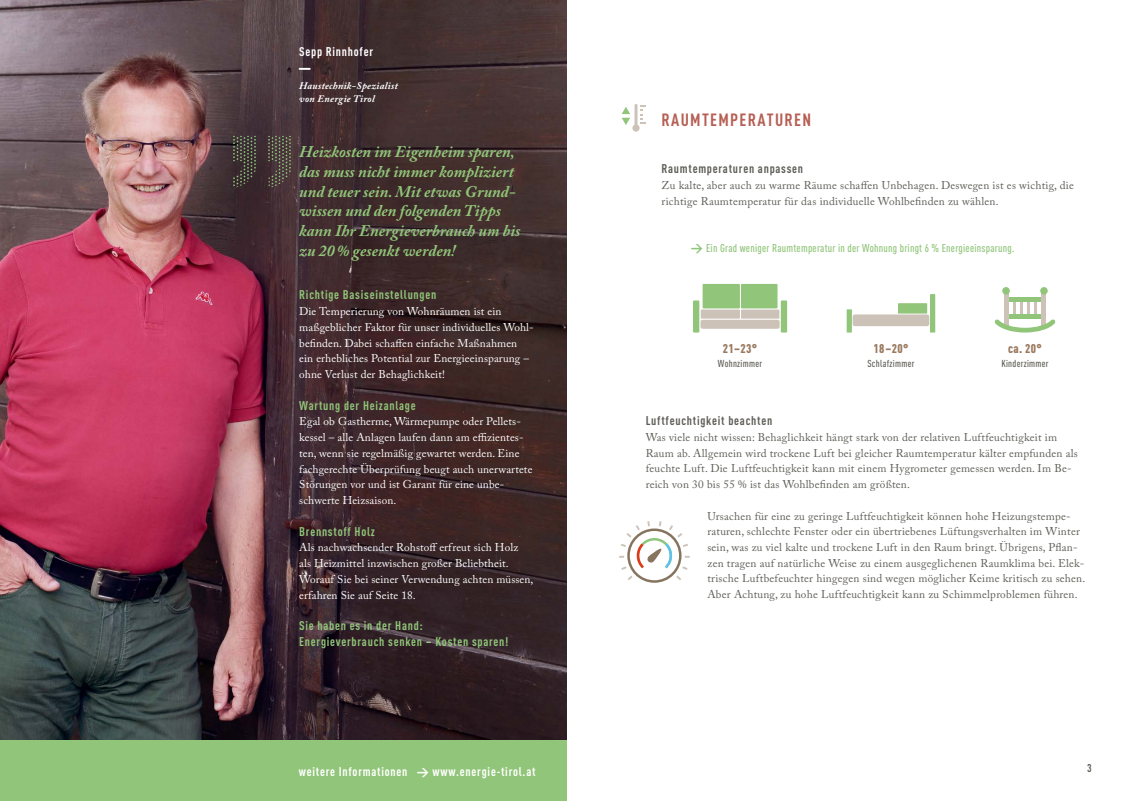
<style>
.page{position:relative;width:1134px;height:801px;background:#fff}
.page>*{position:absolute;margin:0;border:0;box-sizing:border-box;transform-origin:0 0}
.t1{font:700 25px "DIN Cond";color:#fff}
.t2{font:700 17.5px "DIN Cond";letter-spacing:.075em;color:#b65f54}
.t3{font:italic 700 16.25px/19.8px "Adobe Caslon Pro";color:#91c579}
.t4{font:700 12.5px/15.8px "DIN Cond";letter-spacing:.06em;color:#91c579}
.t5{font:700 12.5px "DIN Cond";letter-spacing:.06em;color:#fff}
.t6{font:700 12.5px "DIN Cond";letter-spacing:.06em;color:#5f5e57}
.t7{font:900 12.5px "DIN Cond";letter-spacing:.03em;color:#99795e}
.t8{font:11.25px/15.6px "Adobe Caslon Pro";letter-spacing:.02em;color:#5f5e57}
.t9{font:11.25px/15.8px "Adobe Caslon Pro";letter-spacing:.01em;color:#fff}
.t10{font:500 11.25px "DIN Cond";letter-spacing:.02em;color:#91c579}
.t11{font:700 11.25px "DIN Cond";color:#5f5e57}
.t12{font:italic 700 10px/13.8px "Adobe Caslon Pro";letter-spacing:.03em;color:#fff}
.t13{font:500 10px "DIN Cond";letter-spacing:.03em;color:#5f5e57}
.s1{font-family:"DIN";font-size:11.88px}
.s2{font-family:"DIN";font-weight:700;font-size:11.88px}
</style>
<div class="page">
<img style="left:0;top:0;width:567px;height:740px">
<div style="left:0;top:740px;width:567px;height:61px;background:#91c579"></div>
<svg style="left:233px;top:136px;width:60px;height:52px;background:#483f3b"></svg>
<svg style="left:622px;top:104px;width:24px;height:28px"></svg>
<svg style="left:847px;top:294px;width:88px;height:38px"></svg>
<svg style="left:693px;top:284px;width:94px;height:48px;background:#b9cfa7"></svg>
<div style="left:1041px;top:292px;width:5px;height:36px;background:#ccc2b8"></div>
<div style="left:1003px;top:292px;width:5px;height:36px;background:#ccc2b8"></div>
<div style="left:1009px;top:296px;width:32px;height:5px;background:#91c579"></div>
<div style="left:1009px;top:314px;width:32px;height:5px;background:#91c579"></div>
<svg style="left:1013px;top:302px;width:24px;height:11px"></svg>
<div style="left:1002px;top:287px;width:8px;height:8px;background:#91c579;border-radius:50%"></div>
<div style="left:1040px;top:287px;width:8px;height:8px;background:#91c579;border-radius:50%"></div>
<svg style="left:994px;top:319px;width:61px;height:13px"></svg>
<svg style="left:619px;top:521px;width:71px;height:61px"></svg>
<p class="t5" style="left:299px;top:44px;width:75px">Sepp Rinnhofer</p>
<h1 class="t1" style="left:299px;top:42px;width:13px">_</h1>
<p class="t12" style="left:299px;top:78px;width:100px">Haustechnik-Spezialist von Energie Tirol</p>
<h3 class="t3" style="left:299px;top:142px;width:223px">Heizkosten im Eigenheim sparen, das muss nicht immer kompliziert und teuer sein. Mit etwas Grund&shy;wissen und den folgenden Tipps kann Ihr Energieverbrauch um bis zu 20% gesenkt werden!</h3>
<p class="t4" style="left:299px;top:286px;width:139px">Richtige Basiseinstellungen</p>
<p class="t9" style="left:299px;top:303px;width:236px">Die Temperierung von Wohnräumen ist ein maßgeblicher Faktor für unser individuelles Wohl&shy;befinden. Dabei schaffen einfache Maßnahmen ein erhebliches Potential zur Energieeinsparung – ohne Verlust der Behaglichkeit!</p>
<p class="t4" style="left:299px;top:397px;width:118px">Wartung der Heizanlage</p>
<p class="t9" style="left:299px;top:413px;width:235px">Egal ob Gastherme, Wärmepumpe oder Pellets&shy;kessel – alle Anlagen laufen dann am effizientes&shy;ten, wenn sie regelmäßig gewartet werden. Eine fachgerechte Überprüfung beugt auch unerwartete Störungen vor und ist Garant für eine unbe&shy;schwerte Heizsaison.</p>
<p class="t4" style="left:299px;top:523px;width:77px">Brennstoff Holz</p>
<p class="t9" style="left:299px;top:539px;width:236px">Als nachwachsender Rohstoff erfreut sich Holz<br>als Heizmittel inzwischen großer Beliebtheit.<br>Worauf Sie bei seiner Verwendung achten müssen, erfahren Sie auf Seite 18.</p>
<p class="t4" style="left:299px;top:617px;width:211px">Sie haben es in der Hand:<br>Energieverbrauch senken – Kosten sparen!</p>
<p class="t5" style="left:299px;top:763px;width:238px">weitere Informationen <span class="s1">&gt;</span> www.energie-tirol.at</p>
<h2 class="t2" style="left:662px;top:109px;width:151px">RAUMTEMPERATUREN</h2>
<p class="t6" style="left:661px;top:161px;width:143px">Raumtemperaturen anpassen</p>
<p class="t8" style="left:661px;top:177px;width:414px">Zu kalte, aber auch zu warme Räume schaffen Unbehagen. Deswegen ist es wichtig, die richtige Raumtemperatur für das individuelle Wohlbefinden zu wählen.</p>
<p class="t10" style="left:691px;top:241px;width:325px"><span class="s2">&gt;</span> Ein Grad weniger Raumtemperatur in der Wohnung bringt 6 % Energieeinsparung.</p>
<p class="t7" style="left:723px;top:341px;width:36px">21–23°</p>
<p class="t13" style="left:718px;top:357px;width:46px">Wohnzimmer</p>
<p class="t7" style="left:873px;top:341px;width:36px">18–20°</p>
<p class="t13" style="left:867px;top:357px;width:49px">Schlafzimmer</p>
<p class="t7" style="left:1008px;top:341px;width:35px">ca. 20°</p>
<p class="t13" style="left:1001px;top:357px;width:49px">Kinderzimmer</p>
<p class="t6" style="left:646px;top:413px;width:128px">Luftfeuchtigkeit beachten</p>
<p class="t8" style="left:646px;top:429px;width:434px">Was viele nicht wissen: Behaglichkeit hängt stark von der relativen Luftfeuchtigkeit im Raum ab. Allgemein wird trockene Luft bei gleicher Raumtemperatur kälter empfunden als feuchte Luft. Die Luftfeuchtigkeit kann mit einem Hygrometer gemessen werden. Im Be&shy;reich von 30 bis 55 % ist das Wohlbefinden am größten.</p>
<p class="t8" style="left:707px;top:508px;width:379px">Ursachen für eine zu geringe Luftfeuchtigkeit können hohe Heizungstempe&shy;raturen, schlechte Fenster oder ein übertriebenes Lüftungsverhalten im Winter sein, was zu viel kalte und trockene Luft in den Raum bringt. Übrigens, Pflan&shy;zen tragen auf natürliche Weise zu einem ausgeglichenen Raumklima bei. Elek&shy;trische Luftbefeuchter hingegen sind wegen möglicher Keime kritisch zu sehen.<br>Aber Achtung, zu hohe Luftfeuchtigkeit kann zu Schimmelproblemen führen.</p>
<p class="t11" style="left:1087px;top:761px;width:6px">3</p>
</div>
